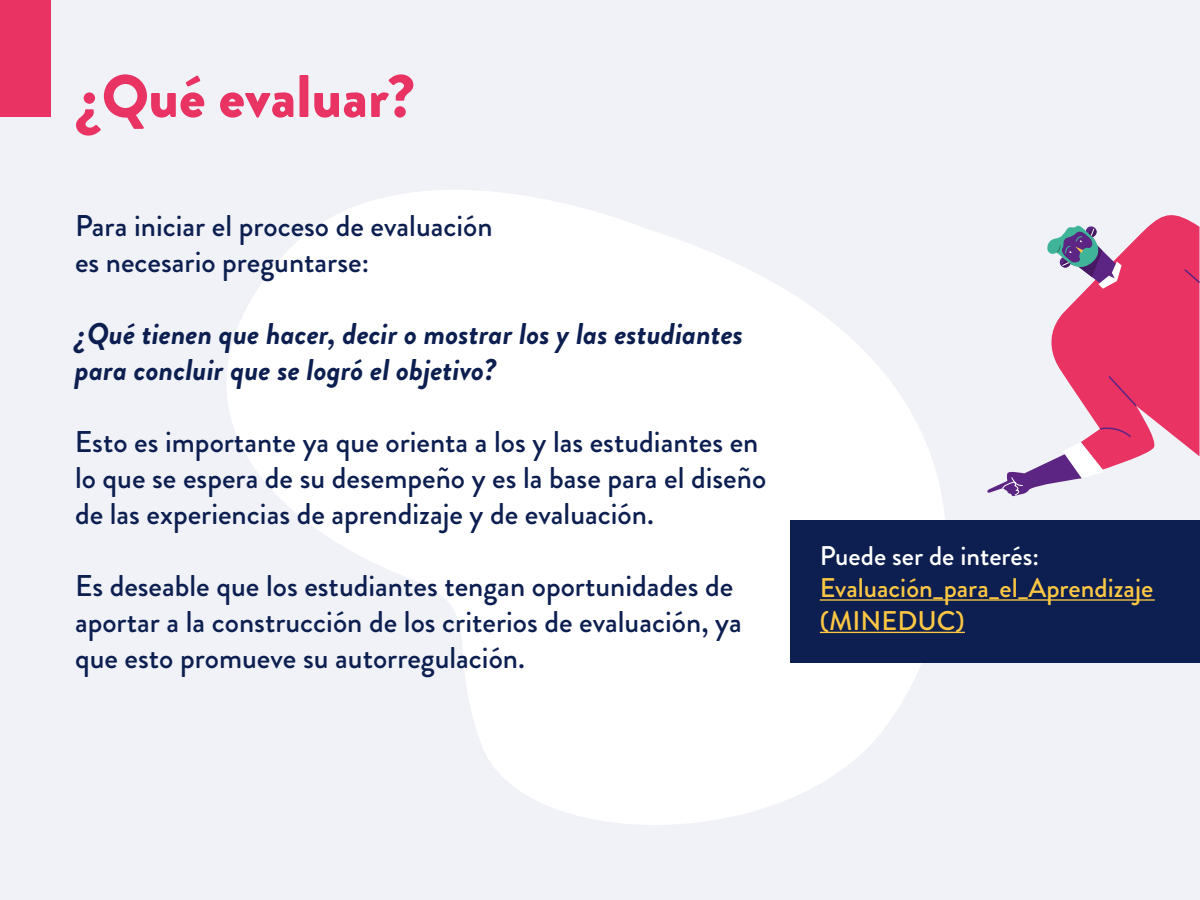
<style>
.page{position:relative;width:1200px;height:900px;background:#f0f2f7}
.page>*{position:absolute;margin:0;border:0;box-sizing:border-box;transform-origin:0 0}
.t1{font:900 60px "Brandon Grotesque";color:#e83363}
.t2{font:500 30px/36px "Brandon Grotesque";color:#0c1f50}
.t3{font:italic 700 30px/36px "Brandon Grotesque";color:#0c1f50}
.t4{font:500 27px/32.4px "Brandon Grotesque";color:#fdc743}
.t5{font:500 27px "Brandon Grotesque";color:#fff}
</style>
<div class="page">
<svg style="left:227px;top:190px;width:718px;height:635px;fill:#fff"></svg>
<div style="left:0;top:0;width:51px;height:117px;background:#e83363"></div>
<div style="left:790px;top:520px;width:410px;height:143px;background:#0c1f50"></div>
<hr style="left:820px;top:599px;width:335px;height:2px;background:#fdc743">
<hr style="left:820px;top:632px;width:145px;height:1px;background:#fdc743">
<svg style="left:987px;top:215px;width:213px;height:282px"></svg>
<h1 class="t1" style="left:75px;top:54px;width:341px">¿Qué evaluar?</h1>
<p class="t2" style="left:75px;top:208px;width:419px">Para iniciar el proceso de evaluación es necesario preguntarse:</p>
<p class="t3" style="left:75px;top:316px;width:670px">¿Qué tienen que hacer, decir o mostrar los y las estudiantes para concluir que se logró el objetivo?</p>
<p class="t2" style="left:75px;top:424px;width:693px">Esto es importante ya que orienta a los y las estudiantes en lo que se espera de su desempeño y es la base para el diseño de las experiencias de aprendizaje y de evaluación.</p>
<p class="t2" style="left:75px;top:568px;width:668px">Es deseable que los estudiantes tengan oportunidades de aportar a la construcción de los criterios de evaluación, ya que esto promueve su autorregulación.</p>
<p class="t5" style="left:820px;top:537px;width:221px">Puede ser de interés:</p>
<p class="t4" style="left:820px;top:572px;width:335px">Evaluación_para_el_Aprendizaje (MINEDUC)</p>
</div>
